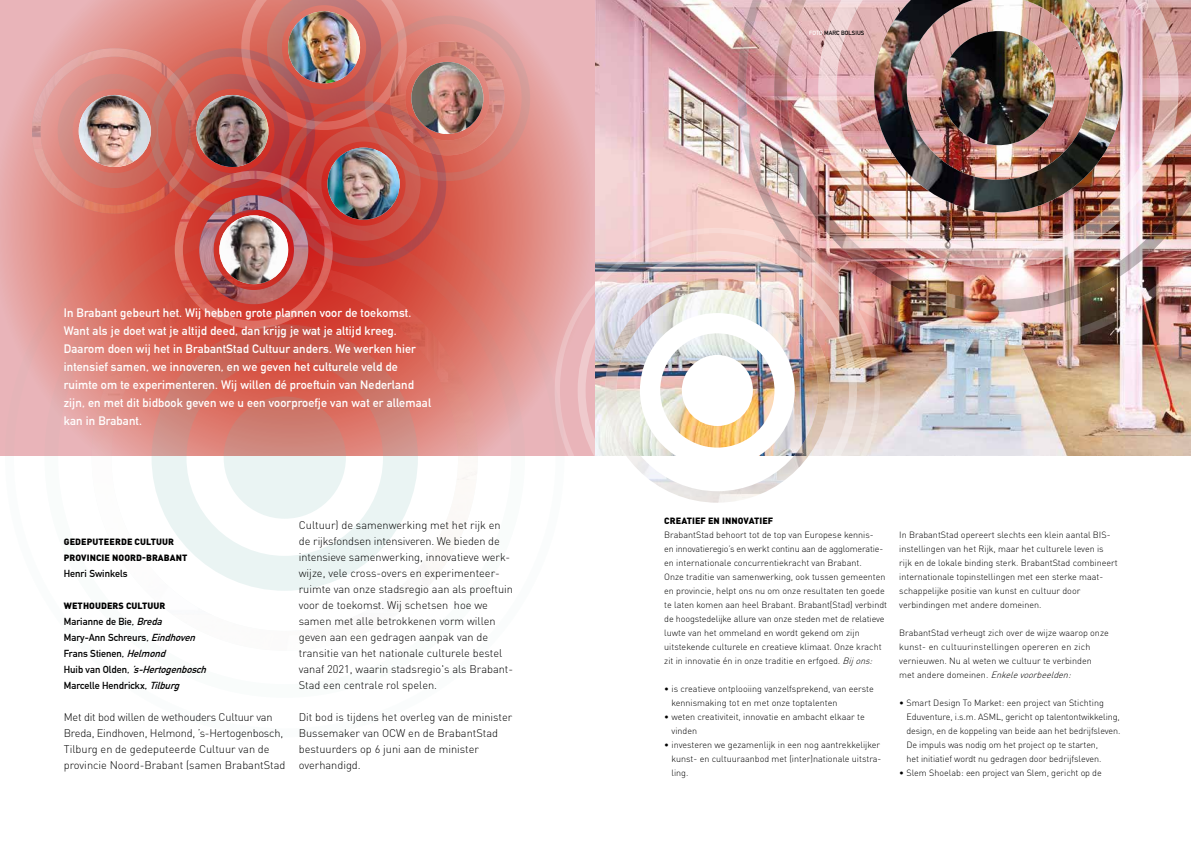
<style>
.page{position:relative;width:1191px;height:842px;background:#fff}
.page>*{position:absolute;margin:0;border:0;box-sizing:border-box;transform-origin:0 0}
.t1{font:700 12px/18px "DIN Alternate";letter-spacing:.01em;color:#fff}
.t2{font:300 11px/16px "DIN Pro";color:#000}
.t3{font:300 11px/16px "DIN Pro";letter-spacing:-.02em;color:#000}
.t4{font:700 10px/16px "DIN Alternate";color:#000}
.t5{font:300 9px/14px "DIN Pro";color:#000}
.t6{font:900 9px/16px "DIN Pro";letter-spacing:.01em;color:#000}
.t7{font:700 6px "DIN Alternate";letter-spacing:.01em;color:#000}
.s1{font-style:italic}
.s2{color:#fff}
</style>
<div class="page">
<svg style="left:0;top:0;width:595px;height:455px;background:#e7adaf"></svg>
<img style="left:596px;top:0;width:595px;height:455px">
<img style="left:880px;top:262px;width:311px;height:87px">
<img style="left:737px;top:0;width:454px;height:262px">
<img style="left:564px;top:228px;width:316px;height:275px">
<svg style="left:5px;top:178px;width:559px;height:413px"></svg>
<img style="left:32px;top:0;width:498px;height:329px">
<img style="left:175px;top:171px;width:158px;height:158px">
<p class="t1" style="left:64px;top:303px;width:369px">In Brabant gebeurt het. Wij hebben grote plannen voor de toekomst.<br>Want als je doet wat je altijd deed, dan krijg je wat je altijd kreeg.<br>Daarom doen wij het in BrabantStad Cultuur anders. We werken hier intensief samen, we innoveren, en we geven het culturele veld de ruimte om te experimenteren. Wij willen dé proeftuin van Nederland zijn, en met dit bidbook geven we u een voorproefje van wat er allemaal kan in Brabant.</p>
<p class="t6" style="left:64px;top:533px;width:125px">GEDEPUTEERDE CULTUUR<br>PROVINCIE NOORD-BRABANT</p>
<p class="t4" style="left:64px;top:565px;width:65px">Henri Swinkels</p>
<p class="t6" style="left:64px;top:597px;width:103px">WETHOUDERS CULTUUR</p>
<p class="t4" style="left:64px;top:613px;width:148px">Marianne de Bie, <span class="s1">Breda<br></span>Mary-Ann Schreurs, <span class="s1">Eindhoven<br></span>Frans Stienen, <span class="s1">Helmond<br></span>H u i b v a n O l d e n , <span class="s1">’s-Hertogenbosch<br></span>Marcelle Hendrickx, <span class="s1">Tilburg</span></p>
<p class="t3" style="left:64px;top:708px;width:223px">Met dit bod willen de wethouders Cultuur van Breda, Eindhoven, Helmond, ’s-Hertogenbosch, Tilburg en de gedeputeerde Cultuur van de provincie Noord-Brabant (samen BrabantStad</p>
<p class="t2" style="left:299px;top:516px;width:216px">Cultuur) de samenwerking met het rijk en de rijksfondsen intensiveren. We bieden de intensieve samenwerking, innovatieve werk&shy;wijze, vele cross-overs en experimenteer&shy;ruimte van onze stadsregio aan als proeftuin voor de toekomst. Wij schetsen hoe we samen met alle betrokkenen vorm willen geven aan een gedragen aanpak van de transitie van het nationale culturele bestel vanaf 2021, waarin stadsregio's als Brabant-Stad een centrale rol spelen.</p>
<p class="t2" style="left:299px;top:708px;width:215px">Dit bod is tijdens het overleg van de minister Bussemaker van OCW en de BrabantStad bestuurders op 6 juni aan de minister overhandigd.</p>
<p class="t7" style="left:809px;top:28px;width:57px"><span class="s2">FOTO</span> MARC BOLSIUS</p>
<p class="t6" style="left:664px;top:511px;width:110px">CREATIEF EN INNOVATIEF</p>
<p class="t5" style="left:664px;top:527px;width:224px">BrabantStad behoort tot de top van Europese kennis-<br>en innovatieregio’s en werkt continu aan de agglomeratie&shy;en internationale concurrentiekracht van Brabant.<br>Onze traditie van samenwerking, ook tussen gemeenten en provincie, helpt ons nu om onze resultaten ten goede te laten komen aan heel Brabant. Brabant(Stad) verbindt de hoogstedelijke allure van onze steden met de relatieve luwte van het ommeland en wordt gekend om zijn uitstekende culturele en creatieve klimaat. Onze kracht zit in innovatie én in onze traditie en erfgoed. <span class="s1">Bij ons:</span></p>
<p class="t5" style="left:671px;top:681px;width:204px;text-indent:-7px">• is creatieve ontplooiing vanzelfsprekend, van eerste kennismaking tot en met onze toptalenten</p>
<p class="t5" style="left:671px;top:709px;width:195px;text-indent:-7px">• weten creativiteit, innovatie en ambacht elkaar te vinden</p>
<p class="t5" style="left:671px;top:737px;width:211px;text-indent:-7px">• investeren we gezamenlijk in een nog aantrekkelijker kunst- en cultuuraanbod met (inter)nationale uitstra&shy;ling.</p>
<p class="t5" style="left:899px;top:527px;width:220px">In BrabantStad opereert slechts een klein aantal BIS&shy;instellingen van het Rijk, maar het culturele leven is rijk en de lokale binding sterk. BrabantStad combineert internationale topinstellingen met een sterke maat&shy;schappelijke positie van kunst en cultuur door verbindingen met andere domeinen.</p>
<p class="t5" style="left:899px;top:625px;width:211px">BrabantStad verheugt zich over de wijze waarop onze kunst- en cultuurinstellingen opereren en zich vernieuwen. Nu al weten we cultuur te verbinden<br>m e t a n d e re d o m e i n e n . <span class="s1">Enkelevoorbeelden:</span></p>
<p class="t5" style="left:906px;top:695px;width:215px;text-indent:-7px">• Smart Design To Market: een project van Stichting Eduventure, i.s.m. ASML, gericht op talentontwikkeling, design, en de koppeling van beide aan het bedrijfsleven.<br>De impuls was nodig om het project op te starten,<br>het initiatief wordt nu gedragen door bedrijfsleven.</p>
<p class="t5" style="left:899px;top:765px;width:204px">• Slem Shoelab: een project van Slem, gericht op de</p>
</div>
